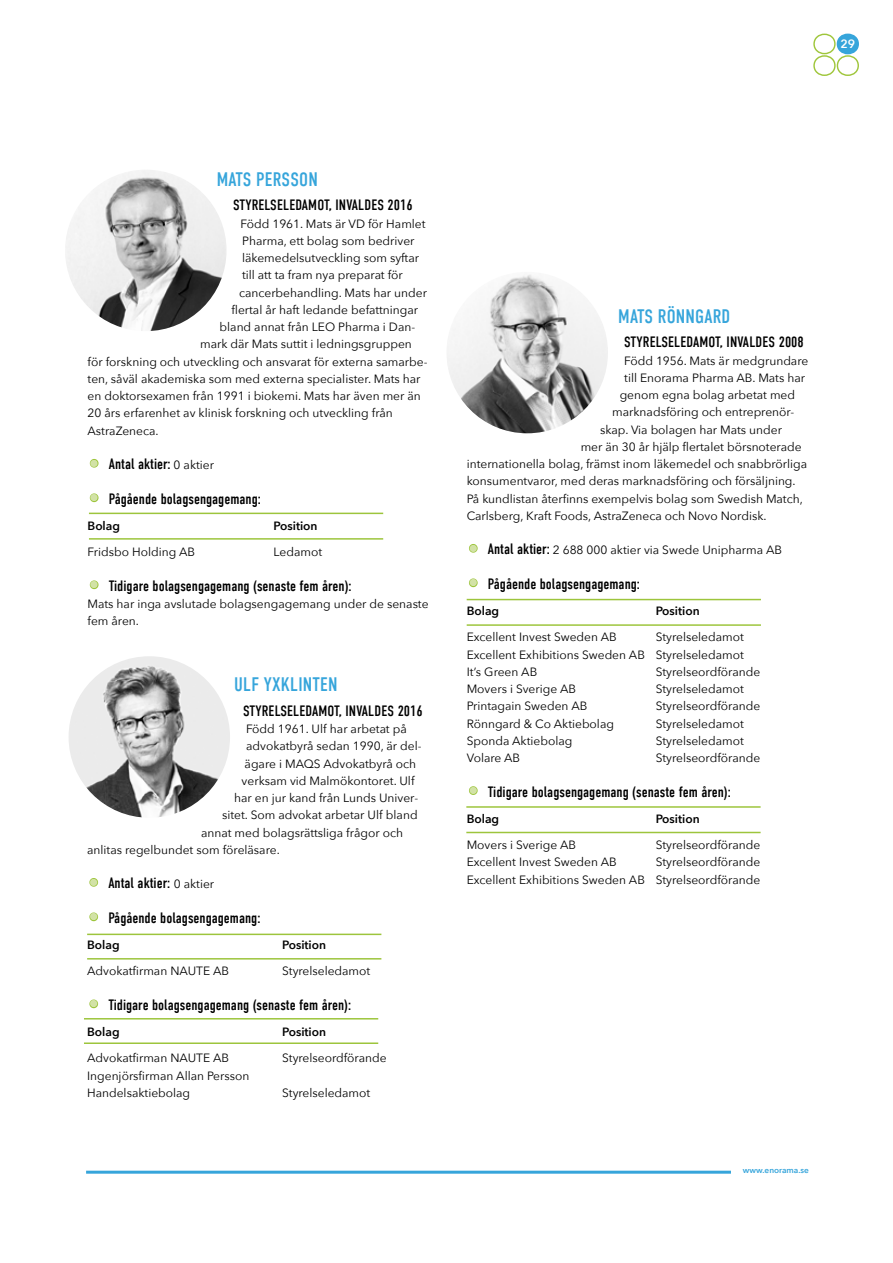
<style>
.page{position:relative;width:893px;height:1263px;background:#fff}
.page>*{position:absolute;margin:0;border:0;box-sizing:border-box;transform-origin:0 0}
.t1{font:19.5px "DIN Condensed";letter-spacing:.01em;color:#36a5db}
.t2{font:15px "DIN Condensed";color:#000}
.t3{font:12px/17.2px "Avenir Next";color:#000}
.t4{font:600 12px "Avenir Next";color:#000}
.t5{font:600 12px "Avenir Next";color:#fff}
.t6{font:600 8.25px "Avenir Next";color:#36a5db}
.s1{font-size:30px;color:#d2e2a6}
.s2{font-family:"Avenir Next";font-size:12px}
.s3{font-family:"DIN Condensed";font-size:30px;color:#d2e2a6}
.s4{font-family:"DIN Condensed";font-size:15px}
</style>
<div class="page">
<img style="left:446px;top:272px;width:162px;height:161px;border-radius:81px">
<svg style="left:469px;top:544px;width:9px;height:9px"></svg>
<svg style="left:469px;top:578px;width:9px;height:10px"></svg>
<svg style="left:469px;top:786px;width:9px;height:9px"></svg>
<hr style="left:467px;top:624px;width:294px;height:2px;background:#9dc53c">
<hr style="left:467px;top:599px;width:294px;height:1px;background:#9dc53c">
<hr style="left:89px;top:538px;width:294px;height:2px;background:#9dc53c">
<hr style="left:89px;top:513px;width:294px;height:1px;background:#9dc53c">
<hr style="left:466px;top:832px;width:295px;height:1px;background:#9dc53c">
<hr style="left:466px;top:806px;width:295px;height:2px;background:#9dc53c">
<hr style="left:87px;top:933px;width:294px;height:2px;background:#9dc53c">
<hr style="left:87px;top:958px;width:294px;height:1px;background:#9dc53c">
<img style="left:65px;top:170px;width:162px;height:161px;border-radius:81px">
<img style="left:69px;top:656px;width:161px;height:162px;border-radius:81px">
<svg style="left:89px;top:459px;width:10px;height:9px"></svg>
<svg style="left:89px;top:493px;width:10px;height:10px"></svg>
<svg style="left:89px;top:580px;width:10px;height:10px"></svg>
<hr style="left:84px;top:1018px;width:294px;height:1px;background:#9dc53c">
<hr style="left:84px;top:1042px;width:294px;height:2px;background:#9dc53c">
<svg style="left:89px;top:878px;width:10px;height:9px"></svg>
<svg style="left:89px;top:912px;width:10px;height:10px"></svg>
<svg style="left:89px;top:999px;width:10px;height:10px"></svg>
<svg style="left:813px;top:34px;width:23px;height:42px"></svg>
<div style="left:837px;top:34px;width:21px;height:20px;background:#36a5db;border-radius:50%"></div>
<div style="left:837px;top:34px;width:22px;height:20px;border:1px solid #36a5db;border-radius:50%"></div>
<div style="left:837px;top:55px;width:22px;height:21px;border:1px solid #9fc63b;border-radius:50%"></div>
<hr style="left:86px;top:1171px;width:645px;height:3px;background:#36a5db">
<p class="t5" style="left:840px;top:34px;width:16px">29</p>
<h1 class="t1" style="left:217px;top:168px;width:103px">MATS PERSSON</h1>
<p class="t2" style="left:233px;top:197px;width:181px">STYRELSELEDAMOT, INVALDES 2016</p>
<p class="t3" style="left:241px;top:214px;width:187px">Född 1961. Mats är VD för Hamlet</p>
<p class="t3" style="left:242px;top:232px;width:174px">Pharma, ett bolag som bedriver</p>
<p class="t3" style="left:242px;top:249px;width:179px">läkemedelsutveckling som syftar</p>
<p class="t3" style="left:242px;top:266px;width:162px">till att ta fram nya preparat för</p>
<p class="t3" style="left:239px;top:283px;width:189px">cancerbehandling. Mats har under</p>
<p class="t3" style="left:232px;top:301px;width:188px">flertal år haft ledande befattningar</p>
<p class="t3" style="left:220px;top:318px;width:197px">bland annat från LEO Pharma i Dan-</p>
<p class="t3" style="left:200px;top:335px;width:213px">mark där Mats suttit i ledningsgruppen</p>
<p class="t3" style="left:88px;top:352px;width:342px">för forskning och utveckling och ansvarat för externa samarbe-</p>
<p class="t3" style="left:88px;top:370px;width:335px">ten, såväl akademiska som med externa specialister. Mats har</p>
<p class="t3" style="left:88px;top:387px;width:335px">en doktorsexamen från 1991 i biokemi. Mats har även mer än</p>
<p class="t3" style="left:88px;top:404px;width:307px">20 års erfarenhet av klinisk forskning och utveckling från</p>
<p class="t3" style="left:88px;top:421px;width:73px">AstraZeneca.</p>
<p class="t2" style="left:88px;top:456px;width:128px"><span class="s1">•</span> Antal aktier: <span class="s2">0 aktier</span></p>
<p class="t2" style="left:88px;top:490px;width:175px"><span class="s1">•</span> Pågående bolagsengagemang:</p>
<p class="t4" style="left:88px;top:515px;width:34px">Bolag</p>
<p class="t4" style="left:274px;top:515px;width:46px">Position</p>
<p class="t3" style="left:88px;top:543px;width:109px">Fridsbo Holding AB</p>
<p class="t3" style="left:274px;top:543px;width:50px">Ledamot</p>
<p class="t2" style="left:88px;top:577px;width:266px"><span class="s1">•</span> Tidigare bolagsengagemang (senaste fem åren):</p>
<p class="t3" style="left:88px;top:595px;width:343px">Mats har inga avslutade bolagsengagemang under de senaste fem åren.</p>
<h1 class="t1" style="left:234px;top:673px;width:105px">ULF YXKLINTEN</h1>
<p class="t2" style="left:243px;top:702px;width:181px">STYRELSELEDAMOT, INVALDES 2016</p>
<p class="t3" style="left:246px;top:720px;width:162px">Född 1961. Ulf har arbetat på</p>
<p class="t3" style="left:246px;top:737px;width:177px">advokatbyrå sedan 1990, är del-</p>
<p class="t3" style="left:245px;top:754px;width:173px">ägare i MAQS Advokatbyrå och</p>
<p class="t3" style="left:242px;top:771px;width:174px">verksam vid Malmökontoret. Ulf</p>
<p class="t3" style="left:234px;top:789px;width:186px">har en jur kand från Lunds Univer-</p>
<p class="t3" style="left:222px;top:806px;width:197px">sitet. Som advokat arbetar Ulf bland</p>
<p class="t3" style="left:201px;top:823px;width:203px">annat med bolagsrättsliga frågor och</p>
<p class="t3" style="left:87px;top:840px;width:194px">anlitas regelbundet som föreläsare.</p>
<p class="t2" style="left:87px;top:875px;width:129px"><span class="s1">•</span> Antal aktier: <span class="s2">0 aktier</span></p>
<p class="t2" style="left:87px;top:909px;width:175px"><span class="s1">•</span> Pågående bolagsengagemang:</p>
<p class="t4" style="left:87px;top:935px;width:34px">Bolag</p>
<p class="t4" style="left:282px;top:935px;width:46px">Position</p>
<p class="t3" style="left:87px;top:962px;width:143px">Advokatfirman NAUTE AB</p>
<p class="t3" style="left:282px;top:962px;width:90px">Styrelseledamot</p>
<p class="t2" style="left:87px;top:996px;width:266px"><span class="s1">•</span> Tidigare bolagsengagemang (senaste fem åren):</p>
<p class="t4" style="left:87px;top:1022px;width:34px">Bolag</p>
<p class="t4" style="left:282px;top:1022px;width:46px">Position</p>
<p class="t3" style="left:87px;top:1049px;width:143px">Advokatfirman NAUTE AB</p>
<p class="t3" style="left:282px;top:1049px;width:106px">Styrelseordförande</p>
<p class="t3" style="left:87px;top:1066px;width:164px">Ingenjörsfirman Allan Persson<br>Handelsaktiebolag</p>
<p class="t3" style="left:282px;top:1083px;width:90px">Styrelseledamot</p>
<h1 class="t1" style="left:618px;top:305px;width:114px">MATS RÖNNGARD</h1>
<p class="t2" style="left:624px;top:334px;width:181px">STYRELSELEDAMOT, INVALDES 2008</p>
<p class="t3" style="left:624px;top:351px;width:186px">Född 1956. Mats är medgrundare</p>
<p class="t3" style="left:624px;top:368px;width:182px">till Enorama Pharma AB. Mats har</p>
<p class="t3" style="left:620px;top:386px;width:177px">genom egna bolag arbetat med</p>
<p class="t3" style="left:612px;top:403px;width:184px">marknadsföring och entreprenör-</p>
<p class="t3" style="left:600px;top:420px;width:183px">skap. Via bolagen har Mats under</p>
<p class="t3" style="left:581px;top:437px;width:223px">mer än 30 år hjälp flertalet börsnoterade</p>
<p class="t3" style="left:467px;top:455px;width:342px">internationella bolag, främst inom läkemedel och snabbrörliga</p>
<p class="t3" style="left:467px;top:472px;width:330px">konsumentvaror, med deras marknadsföring och försäljning.</p>
<p class="t3" style="left:467px;top:489px;width:338px">På kundlistan återfinns exempelvis bolag som Swedish Match,</p>
<p class="t3" style="left:467px;top:506px;width:301px">Carlsberg, Kraft Foods, AstraZeneca och Novo Nordisk.</p>
<p class="t3" style="left:467px;top:541px;width:317px"><span class="s3">•</span> <span class="s4">Antal aktier:</span> 2 688 000 aktier via Swede Unipharma AB</p>
<p class="t2" style="left:467px;top:575px;width:175px"><span class="s1">•</span> Pågående bolagsengagemang:</p>
<p class="t4" style="left:467px;top:601px;width:34px">Bolag</p>
<p class="t4" style="left:656px;top:601px;width:46px">Position</p>
<p class="t3" style="left:467px;top:628px;width:152px">Excellent Invest Sweden AB</p>
<p class="t3" style="left:467px;top:628px;width:279px;text-align:justify;text-indent:189px">Styrelseledamot Excellent Exhibitions Sweden AB Styrelseledamot It’s Green AB</p>
<p class="t3" style="left:656px;top:662px;width:106px">Styrelseordförande</p>
<p class="t3" style="left:467px;top:680px;width:111px">Movers i Sverige AB</p>
<p class="t3" style="left:656px;top:680px;width:90px">Styrelseledamot</p>
<p class="t3" style="left:467px;top:697px;width:122px">Printagain Sweden AB</p>
<p class="t3" style="left:656px;top:697px;width:106px">Styrelseordförande</p>
<p class="t3" style="left:467px;top:714px;width:149px">Rönngard &amp; Co Aktiebolag</p>
<p class="t3" style="left:656px;top:714px;width:90px">Styrelseledamot</p>
<p class="t3" style="left:467px;top:731px;width:107px">Sponda Aktiebolag</p>
<p class="t3" style="left:656px;top:731px;width:90px">Styrelseledamot</p>
<p class="t3" style="left:467px;top:749px;width:55px">Volare AB</p>
<p class="t3" style="left:656px;top:749px;width:106px">Styrelseordförande</p>
<p class="t2" style="left:467px;top:783px;width:266px"><span class="s1">•</span> Tidigare bolagsengagemang (senaste fem åren):</p>
<p class="t4" style="left:467px;top:808px;width:34px">Bolag</p>
<p class="t4" style="left:656px;top:808px;width:46px">Position</p>
<p class="t3" style="left:467px;top:836px;width:111px">Movers i Sverige AB</p>
<p class="t3" style="left:656px;top:836px;width:106px">Styrelseordförande</p>
<p class="t3" style="left:467px;top:853px;width:152px">Excellent Invest Sweden AB</p>
<p class="t3" style="left:467px;top:853px;width:295px;text-align:right">Styrelseordförande<br>Excellent Exhibitions Sweden AB Styrelseordförande</p>
<p class="t6" style="left:743px;top:1163px;width:68px">www.enorama.se</p>
</div>
